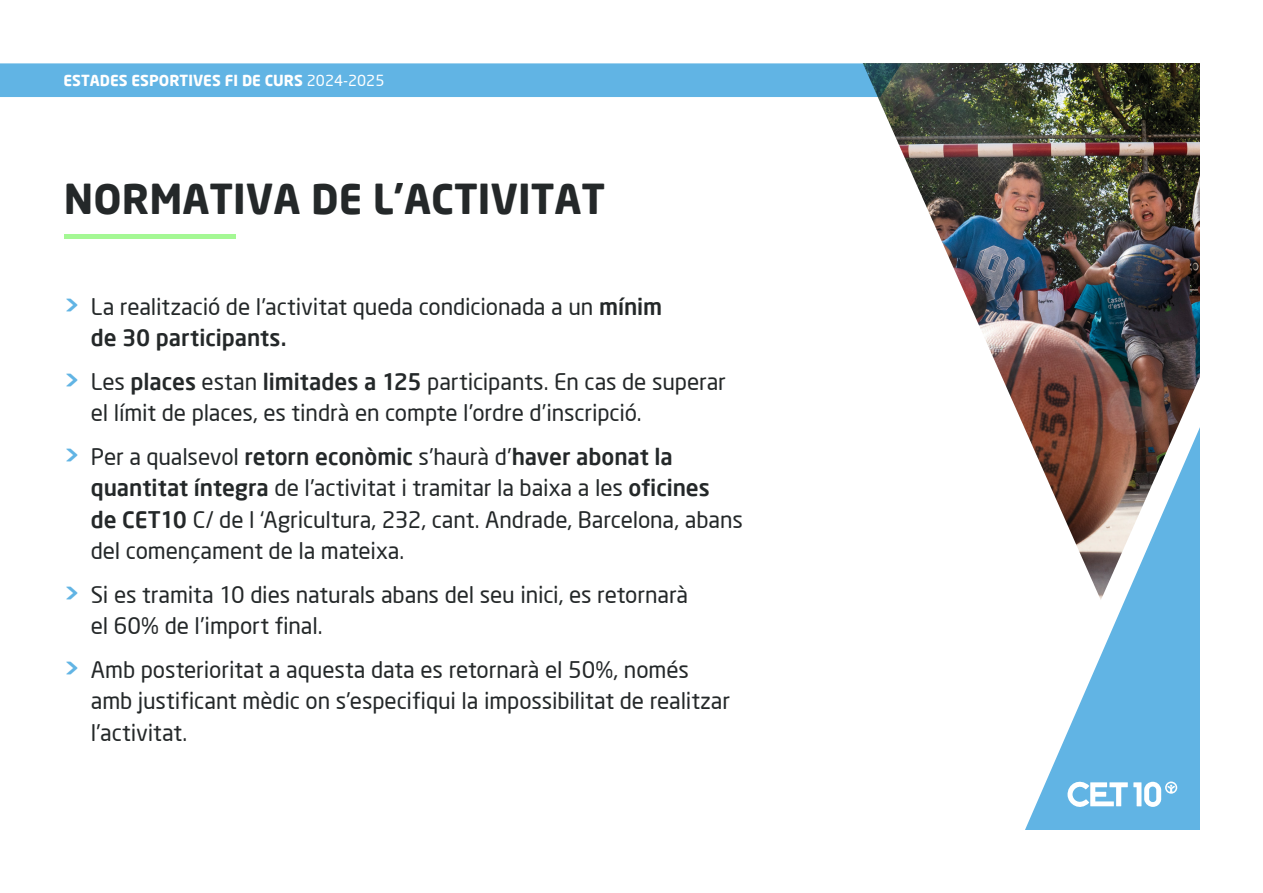
<style>
.page{position:relative;width:1263px;height:893px;background:#fff}
.page>*{position:absolute;margin:0;border:0;box-sizing:border-box;transform-origin:0 0}
.t1{font:700 40.5px "Neo Sans";color:#242829}
.t2{font:22.5px/31.5px "Neo Sans";letter-spacing:-.005em;color:#242829}
.t3{font:700 15px "Neo Sans";color:#fff}
.s1{font-weight:400}
.s2{font-weight:700;font-size:25.5px;color:#61b4e4}
.s3{font-weight:500}
</style>
<div class="page">
<img style="left:877px;top:63px;width:322px;height:346px">
<img style="left:1016px;top:135px;width:183px;height:694px">
<div style="left:0;top:63px;width:901px;height:34px;background:#61b4e4"></div>
<svg style="left:1067px;top:777px;width:110px;height:35px"></svg>
<div style="left:64px;top:234px;width:171px;height:5px;background:#a4f894"></div>
<p class="t3" style="left:64px;top:71px;width:322px">ESTADES ESPORTIVES FI DE CURS <span class="s1">2024-2025</span></p>
<h1 class="t1" style="left:64px;top:173px;width:543px">NORMATIVA DE L’ACTIVITAT</h1>
<p class="t2" style="left:91px;top:290px;width:573px;text-indent:-27px"><span class="s2">&gt;</span> La realització de l’activitat queda condicionada a un <span class="s3">mínim de 30 participants.</span></p>
<p class="t2" style="left:91px;top:365px;width:637px;text-indent:-27px"><span class="s2">&gt;</span> Les <span class="s3">places</span> estan <span class="s3">limitades a 125</span> participants. En cas de superar el límit de places, es tindrà en compte l’ordre d’inscripció.</p>
<p class="t2" style="left:91px;top:440px;width:654px;text-indent:-27px"><span class="s2">&gt;</span> Per a qualsevol <span class="s3">retorn econòmic</span> s’haurà d’<span class="s3">haver abonat la quantitat íntegra</span> de l’activitat i tramitar la baixa a les <span class="s3">oficines<br>de CET10</span> C/ de l ‘Agricultura, 232, cant. Andrade, Barcelona, abans del començament de la mateixa.</p>
<p class="t2" style="left:91px;top:578px;width:599px;text-indent:-27px"><span class="s2">&gt;</span> Si es tramita 10 dies naturals abans del seu inici, es retornarà el 60% de l’import final.</p>
<p class="t2" style="left:91px;top:653px;width:641px;text-indent:-27px"><span class="s2">&gt;</span> Amb posterioritat a aquesta data es retornarà el 50%, només amb justificant mèdic on s’especifiqui la impossibilitat de realitzar l’activitat.</p>
</div>
